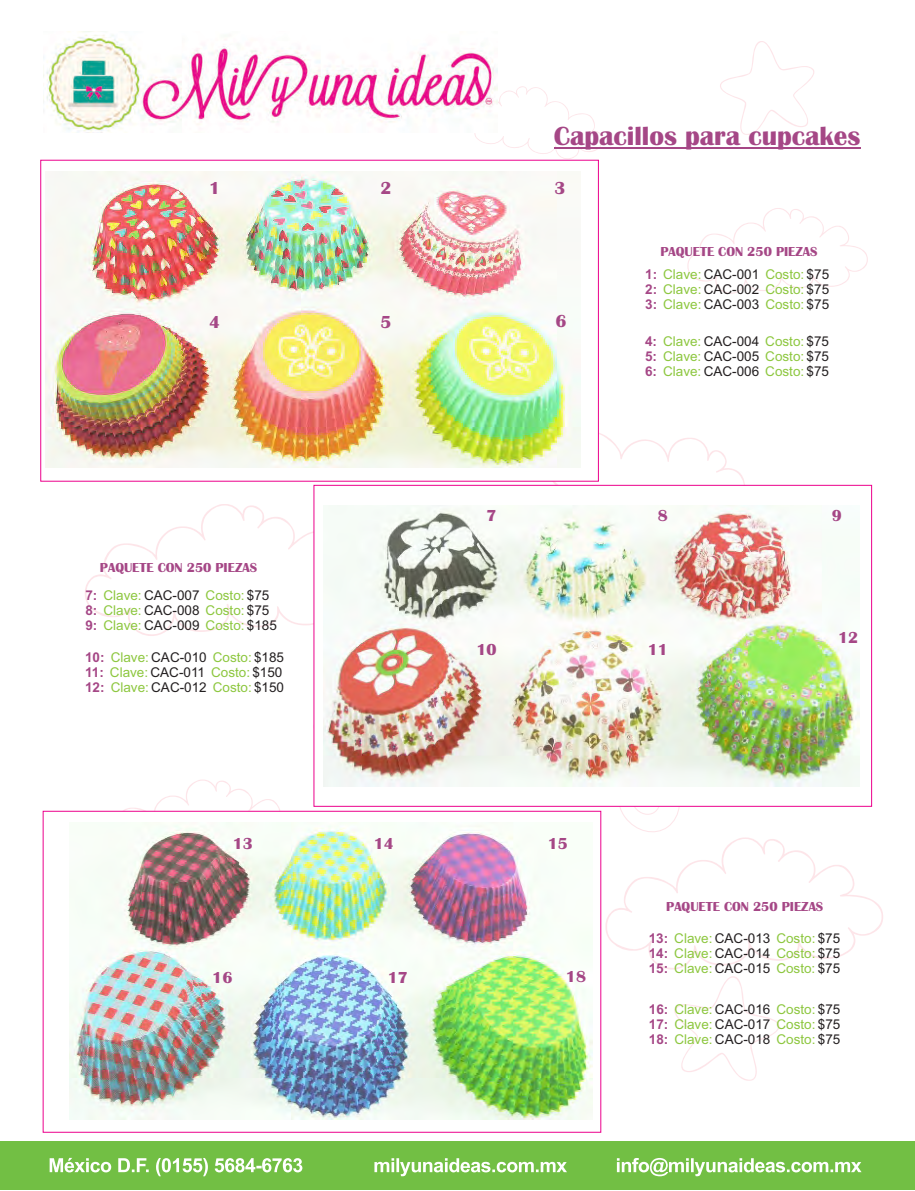
<style>
.page{position:relative;width:915px;height:1191px;background:#fff}
.page>*{position:absolute;margin:0;border:0;box-sizing:border-box;transform-origin:0 0}
.t1{font:700 27.15px "Britannic";color:#a54786}
.t2{font:700 18px "Britannic";color:#a54786}
.t3{font:700 16.5px "Britannic";color:#a54786}
.t4{font:13.5px/15.1px "Arial";color:#8dc73f;text-align:justify}
.t5{font:700 13.5px "Britannic";color:#a54786}
.s1{font-weight:700;color:#a54786}
.s2{color:#231f20}
</style>
<div class="page">
<svg style="left:461px;top:86px;width:141px;height:74px"></svg>
<svg style="left:85px;top:504px;width:229px;height:132px"></svg>
<svg style="left:545px;top:431px;width:238px;height:54px"></svg>
<svg style="left:687px;top:208px;width:180px;height:86px"></svg>
<svg style="left:103px;top:779px;width:198px;height:32px"></svg>
<svg style="left:674px;top:976px;width:105px;height:104px"></svg>
<svg style="left:720px;top:41px;width:94px;height:94px"></svg>
<svg style="left:605px;top:774px;width:277px;height:195px"></svg>
<img style="left:46px;top:34px;width:451px;height:98px">
<div style="left:0;top:1141px;width:914px;height:49px;background:#72bf44"></div>
<svg style="left:50px;top:1157px;width:811px;height:19px"></svg>
<hr style="left:553px;top:148px;width:307px;height:1px;background:#a54786">
<div style="left:41px;top:160px;width:557px;height:321px;background:#fff"></div>
<img style="left:46px;top:172px;width:534px;height:296px">
<div style="left:314px;top:485px;width:557px;height:321px;background:#fff;border:1px solid #ec008c"></div>
<img style="left:323px;top:506px;width:536px;height:280px">
<div style="left:43px;top:811px;width:557px;height:321px;background:#fff;border:1px solid #ec008c"></div>
<img style="left:69px;top:822px;width:523px;height:297px">
<h1 class="t1" style="left:553px;top:127px;width:308px">Capacillos para cupcakes</h1>
<h2 class="t2" style="left:209px;top:182px;width:12px">1</h2>
<h2 class="t2" style="left:380px;top:182px;width:12px">2</h2>
<h2 class="t2" style="left:554px;top:182px;width:13px">3</h2>
<h2 class="t2" style="left:209px;top:316px;width:12px">4</h2>
<h2 class="t2" style="left:380px;top:316px;width:13px">5</h2>
<h2 class="t2" style="left:555px;top:315px;width:13px">6</h2>
<p class="t5" style="left:660px;top:247px;width:159px">PAQUETE CON 250 PIEZAS</p>
<p class="t4" style="left:645px;top:268px;width:185px"><span class="s1">1:</span> Clave: <span class="s2">CAC-001</span> Costo: <span class="s2">$75<br></span><span class="s1">2:</span> Clave: <span class="s2">CAC-002</span> Costo: <span class="s2">$75<br></span><span class="s1">3:</span> Clave: <span class="s2">CAC-003</span> Costo: <span class="s2">$75</span></p>
<p class="t4" style="left:645px;top:335px;width:185px"><span class="s1">4:</span> Clave: <span class="s2">CAC-004</span> Costo: <span class="s2">$75<br></span><span class="s1">5:</span> Clave: <span class="s2">CAC-005</span> Costo: <span class="s2">$75<br></span><span class="s1">6:</span> Clave: <span class="s2">CAC-006</span> Costo: <span class="s2">$75</span></p>
<p class="t5" style="left:100px;top:562px;width:159px">PAQUETE CON 250 PIEZAS</p>
<p class="t4" style="left:85px;top:588px;width:193px;text-align:left"><span class="s1">7:</span> Clave: <span class="s2">CAC-007</span> Costo: <span class="s2">$75<br></span><span class="s1">8:</span> Clave: <span class="s2">CAC-008</span> Costo: <span class="s2">$75<br></span><span class="s1">9:</span> Clave: <span class="s2">CAC-009</span> Costo: <span class="s2">$185</span></p>
<p class="t4" style="left:85px;top:650px;width:200px;text-align:left"><span class="s1">10:</span> Clave: <span class="s2">CAC-010</span> Costo: <span class="s2">$185<br></span><span class="s1">11:</span> Clave: <span class="s2">CAC-011</span> Costo: <span class="s2">$150<br></span><span class="s1">12:</span> Clave: <span class="s2">CAC-012</span> Costo: <span class="s2">$150</span></p>
<p class="t3" style="left:486px;top:509px;width:12px">7</p>
<p class="t3" style="left:657px;top:509px;width:12px">8</p>
<p class="t3" style="left:831px;top:509px;width:12px">9</p>
<p class="t3" style="left:476px;top:643px;width:22px">10</p>
<p class="t3" style="left:647px;top:643px;width:22px">11</p>
<p class="t3" style="left:837px;top:632px;width:22px">12</p>
<p class="t3" style="left:232px;top:837px;width:22px">13</p>
<p class="t3" style="left:373px;top:838px;width:22px">14</p>
<p class="t3" style="left:547px;top:838px;width:22px">15</p>
<p class="t3" style="left:212px;top:972px;width:22px">16</p>
<p class="t3" style="left:388px;top:972px;width:22px">17</p>
<p class="t3" style="left:565px;top:971px;width:22px">18</p>
<p class="t5" style="left:666px;top:902px;width:159px">PAQUETE CON 250 PIEZAS</p>
<p class="t4" style="left:648px;top:931px;width:193px"><span class="s1">13:</span> Clave: <span class="s2">CAC-013</span> Costo: <span class="s2">$75<br></span><span class="s1">14:</span> Clave: <span class="s2">CAC-014</span> Costo: <span class="s2">$75<br></span><span class="s1">15:</span> Clave: <span class="s2">CAC-015</span> Costo: <span class="s2">$75</span></p>
<p class="t4" style="left:648px;top:1003px;width:193px"><span class="s1">16:</span> Clave: <span class="s2">CAC-016</span> Costo: <span class="s2">$75<br></span><span class="s1">17:</span> Clave: <span class="s2">CAC-017</span> Costo: <span class="s2">$75<br></span><span class="s1">18:</span> Clave: <span class="s2">CAC-018</span> Costo: <span class="s2">$75</span></p>
</div>
